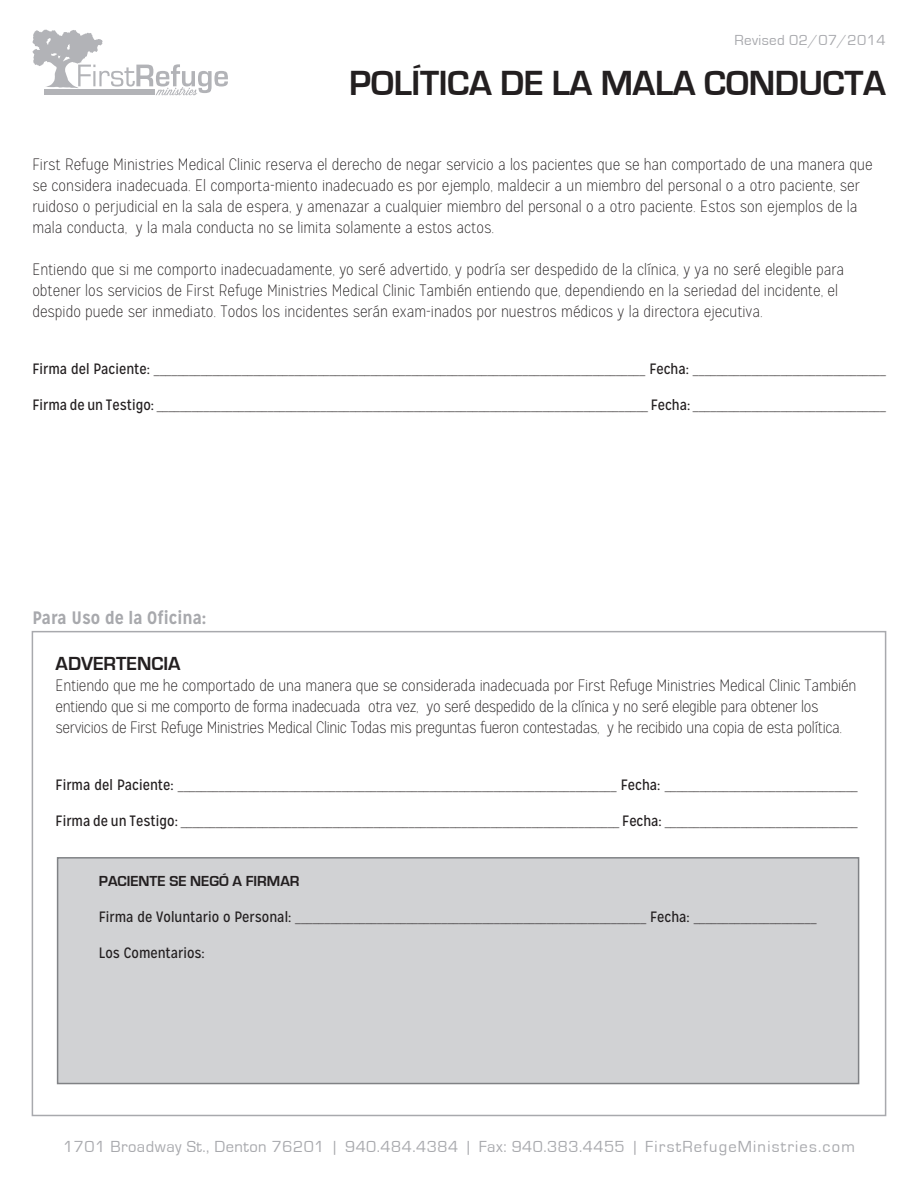
<style>
.page{position:relative;width:918px;height:1188px;background:#fff}
.page>*{position:absolute;margin:0;border:0;box-sizing:border-box;transform-origin:0 0}
.t1{font:700 36px "Eurostile";letter-spacing:-.01em;color:#231f20}
.t2{font:700 19.5px "Eurostile";color:#231f20}
.t3{font:700 18px "Mission Gothic";color:#a8a9ad}
.t4{font:100 16.5px/21px "Mission Gothic";color:#231f20}
.t5{font:100 16.5px/21px "Mission Gothic";letter-spacing:-.02em;color:#231f20}
.t6{font:16.5px "Eurostile";letter-spacing:.03em;color:#a8a9ad}
.t7{font:100 15px "Mission Gothic";color:#231f20}
.t8{font:700 15px "Eurostile";color:#231f20}
.t9{font:15px "Eurostile";letter-spacing:.025em;color:#a8a9ad}
.t10{font:15px "Mission Gothic";color:#231f20}
.s1{font-weight:400}
</style>
<div class="page">
<svg style="left:32px;top:29px;width:196px;height:66px"></svg>
<div style="left:44px;top:89px;width:110px;height:6px;background:#b2b3b7"></div>
<div style="left:58px;top:858px;width:801px;height:226px;background:#d1d2d4"></div>
<div style="left:57px;top:857px;width:802px;height:227px;border:2px solid #808285"></div>
<p class="t9" style="left:734px;top:32px;width:153px">Revised 02/07/2014</p>
<p class="t1" style="left:349px;top:64px;width:538px">POLÍTICA DE LA MALA CONDUCTA</p>
<p class="t4" style="left:32px;top:154px;width:842px">First Refuge Ministries Medical Clinic reserva el derecho de negar servicio a los pacientes que se han comportado de una manera que se considera inadecuada. El comporta-miento inadecuado es por ejemplo, maldecir a un miembro del personal o a otro paciente, ser ruidoso o perjudicial en la sala de espera, y amenazar a cualquier miembro del personal o a otro paciente. Estos son ejemplos de la mala conducta, y la mala conducta no se limita solamente a estos actos.</p>
<p class="t4" style="left:32px;top:259px;width:813px">Entiendo que si me comporto inadecuadamente, yo seré advertido, y podría ser despedido de la clínica, y ya no seré elegible para obtener los servicios de First Refuge Ministries Medical Clinic También entiendo que, dependiendo en la seriedad del incidente, el despido puede ser inmediato. Todos los incidentes serán exam-inados por nuestros médicos y la directora ejecutiva.</p>
<p class="t7" style="left:32px;top:360px;width:855px"><span class="s1">Firma del Paciente:</span> ____________________________________________________________________________________ <span class="s1">Fecha:</span> _________________________________</p>
<p class="t7" style="left:32px;top:396px;width:855px"><span class="s1">Firma de un Testigo:</span> ____________________________________________________________________________________ <span class="s1">Fecha:</span> _________________________________</p>
<p class="t3" style="left:32px;top:607px;width:175px">Para Uso de la Oficina:</p>
<p class="t2" style="left:56px;top:653px;width:126px">ADVERTENCIA</p>
<p class="t5" style="left:56px;top:675px;width:802px">Entiendo que me he comportado de una manera que se considerada inadecuada por First Refuge Ministries Medical Clinic También entiendo que si me comporto de forma inadecuada otra vez, yo seré despedido de la clínica y no seré elegible para obtener los servicios de First Refuge Ministries Medical Clinic Todas mis preguntas fueron contestadas, y he recibido una copia de esta política.</p>
<p class="t7" style="left:56px;top:777px;width:804px"><span class="s1">Firma del Paciente:</span> ___________________________________________________________________________ <span class="s1">Fecha:</span> _________________________________</p>
<p class="t7" style="left:56px;top:813px;width:804px"><span class="s1">Firma de un Testigo:</span> ___________________________________________________________________________ <span class="s1">Fecha:</span> _________________________________</p>
<p class="t8" style="left:99px;top:873px;width:202px">PACIENTE SE NEGÓ A FIRMAR</p>
<p class="t7" style="left:99px;top:908px;width:719px"><span class="s1">Firma de Voluntario o Personal:</span> ____________________________________________________________ <span class="s1">Fecha:</span> _____________________</p>
<p class="t10" style="left:99px;top:944px;width:107px">Los Comentarios:</p>
<p class="t6" style="left:63px;top:1138px;width:793px">1701 Broadway St., Denton 76201 | 940.484.4384 | Fax: 940.383.4455 | FirstRefugeMinistries.com</p>
</div>
